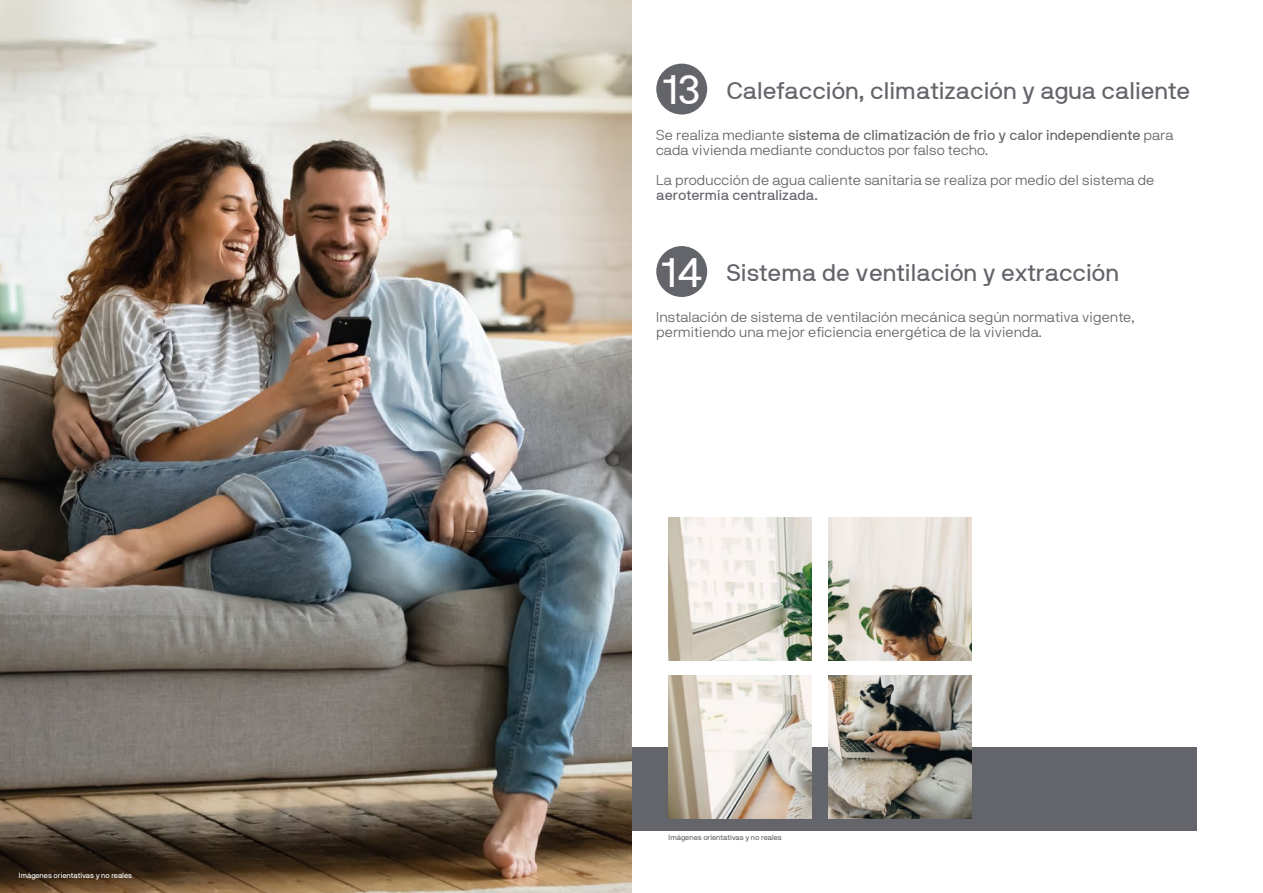
<style>
.page{position:relative;width:1263px;height:893px;background:#fff}
.page>*{position:absolute;margin:0;border:0;box-sizing:border-box;transform-origin:0 0}
.t1{font:24px "NB International Regular Webfont";color:#63656a}
.t2{font:300 14.25px/30px "NB International Pro";color:#63656a}
.t3{font:14.25px "NB International Regular Webfont";color:#63656a}
.t4{font:7.5px "NB International Pro";color:#63656a}
.t5{font:7.5px "NB International Pro";color:#fff}
.s1{font-size:41.1px;color:#fff}
.s2{font-family:"NB International Pro";font-weight:300}
.s3{font-family:"NB International Light Webfont";font-weight:400}
</style>
<div class="page">
<div style="left:628px;top:747px;width:569px;height:83px;background:#63656a"></div>
<div style="left:656px;top:64px;width:51px;height:51px;background:#63656a;border-radius:50%"></div>
<img style="left:0;top:0;width:631px;height:893px">
<div style="left:656px;top:246px;width:51px;height:51px;background:#63656a;border-radius:50%"></div>
<img style="left:829px;top:676px;width:143px;height:143px">
<img style="left:669px;top:676px;width:143px;height:143px">
<img style="left:829px;top:517px;width:143px;height:143px">
<img style="left:668px;top:517px;width:143px;height:143px">
<p class="t5" style="left:19px;top:871px;width:115px">Imágenes orientativas y no reales</p>
<h1 class="t1" style="left:663px;top:77px;width:529px"><span class="s1">13</span> Calefacción, climatización y agua caliente</h1>
<p class="t3" style="left:656px;top:127px;width:519px"><span class="s2">Se realiza mediante</span> sistema de climatización de frio y calor independiente <span class="s2">para</span></p>
<p class="t2" style="left:656px;top:135px;width:500px">cada vivienda mediante conductos por falso techo.<br>La producción de agua caliente sanitaria se realiza por medio del sistema <span class="s3">de</span></p>
<p class="t3" style="left:656px;top:187px;width:163px">aerotermia centralizada.</p>
<h1 class="t1" style="left:662px;top:259px;width:459px"><span class="s1">14</span> Sistema de ventilación y extracción</h1>
<p class="t2" style="left:656px;top:310px;width:480px;line-height:15px">Instalación de sistema de ventilación mecánica según normativa vigente, permitiendo una mejor eficiencia energética de la vivienda.</p>
<p class="t4" style="left:669px;top:833px;width:115px">Imágenes orientativas y no reales</p>
</div>
